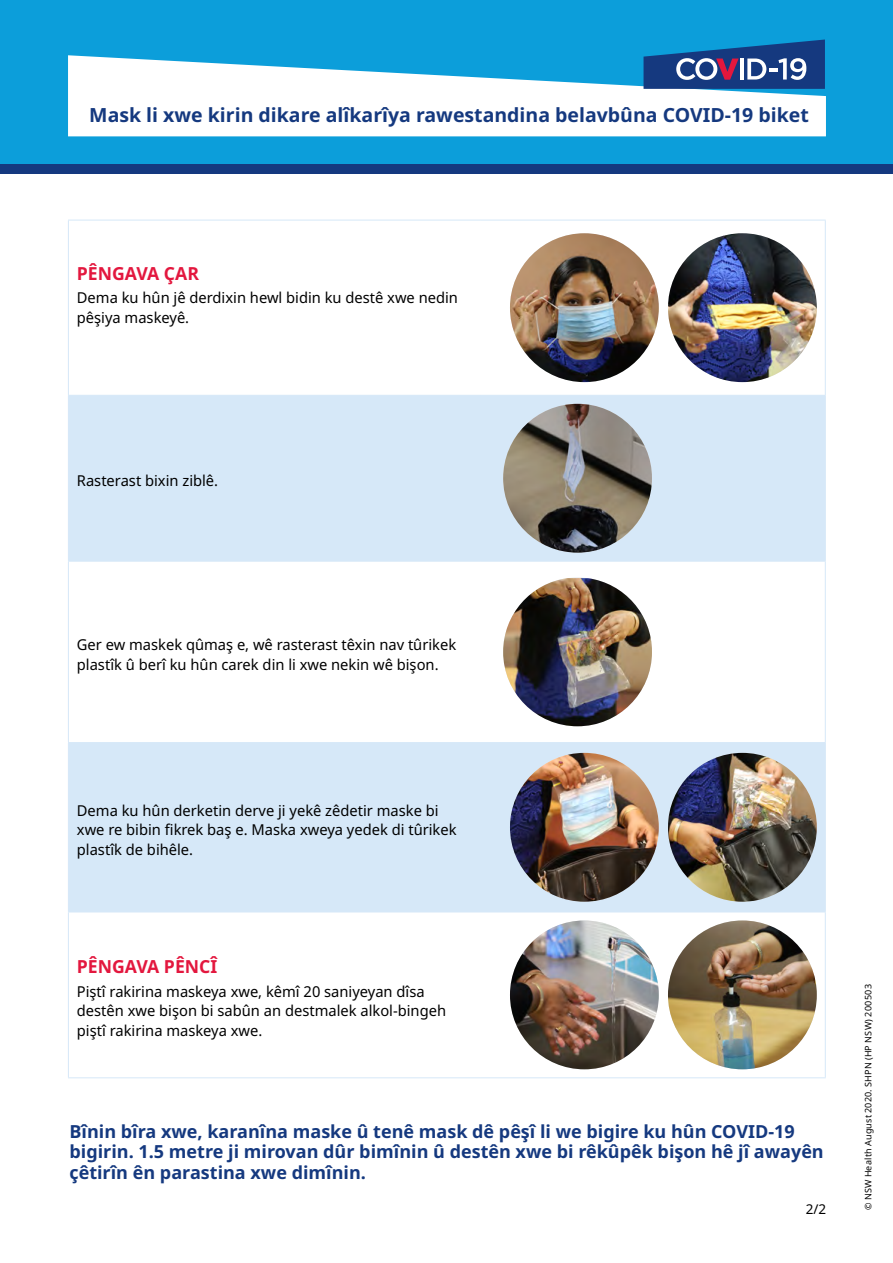
<style>
.page{position:relative;width:893px;height:1263px;background:#fff}
.page>*{position:absolute;margin:0;border:0;box-sizing:border-box;transform-origin:0 0}
.Main_Follow{font:700 19.5px "Noto Sans";color:#15397f}
.Intro{font:700 18px/20.2px "Noto Sans";color:#15397f}
.Step{font:700 18px "Noto Sans";color:#e3173e}
.Text{font:15px/19.5px "Noto Sans";color:#000}
.t1{font:13.5px "Noto Sans";color:#000}
.t2{font:9px "Noto Sans";letter-spacing:.02em;color:#000}
</style>
<div class="page">
<div style="left:0;top:0;width:893px;height:169px;background:#0c9eda"></div>
<div style="left:0;top:164px;width:893px;height:10px;background:#15397f"></div>
<svg style="left:68px;top:55px;width:758px;height:81px;fill:#fff"></svg>
<svg style="left:643px;top:40px;width:182px;height:49px"></svg>
<svg style="left:69px;top:396px;width:756px;height:515px;fill:#d6e8f8"></svg>
<hr style="left:68px;top:220px;width:413px;height:1px;background:#d6e8f8">
<hr style="left:68px;top:220px;width:1px;height:175px;background:#d6e8f8">
<hr style="left:481px;top:220px;width:345px;height:1px;background:#d6e8f8">
<hr style="left:825px;top:220px;width:1px;height:175px;background:#d6e8f8">
<hr style="left:68px;top:395px;width:413px;height:1px;background:#d6e8f8">
<hr style="left:68px;top:396px;width:1px;height:165px;background:#d6e8f8">
<hr style="left:481px;top:395px;width:345px;height:1px;background:#d6e8f8">
<hr style="left:825px;top:396px;width:1px;height:165px;background:#d6e8f8">
<hr style="left:68px;top:561px;width:413px;height:1px;background:#d6e8f8">
<hr style="left:68px;top:561px;width:1px;height:181px;background:#d6e8f8">
<hr style="left:481px;top:561px;width:345px;height:1px;background:#d6e8f8">
<hr style="left:825px;top:561px;width:1px;height:181px;background:#d6e8f8">
<hr style="left:68px;top:742px;width:413px;height:1px;background:#d6e8f8">
<hr style="left:68px;top:743px;width:1px;height:168px;background:#d6e8f8">
<hr style="left:481px;top:742px;width:345px;height:1px;background:#d6e8f8">
<hr style="left:825px;top:743px;width:1px;height:168px;background:#d6e8f8">
<hr style="left:68px;top:911px;width:413px;height:1px;background:#d6e8f8">
<hr style="left:68px;top:912px;width:1px;height:165px;background:#d6e8f8">
<hr style="left:481px;top:911px;width:345px;height:1px;background:#d6e8f8">
<hr style="left:825px;top:912px;width:1px;height:165px;background:#d6e8f8">
<hr style="left:68px;top:1077px;width:413px;height:1px;background:#d6e8f8">
<hr style="left:481px;top:1077px;width:345px;height:1px;background:#d6e8f8">
<img style="left:510px;top:233px;width:149px;height:149px;border-radius:74px">
<img style="left:668px;top:233px;width:149px;height:149px;border-radius:74px">
<img style="left:503px;top:404px;width:149px;height:149px;border-radius:74px">
<img style="left:503px;top:578px;width:149px;height:148px">
<img style="left:510px;top:753px;width:149px;height:149px;border-radius:74px">
<img style="left:668px;top:753px;width:149px;height:149px;border-radius:74px">
<img style="left:510px;top:920px;width:149px;height:149px;border-radius:74px">
<img style="left:668px;top:920px;width:149px;height:149px;border-radius:74px">
<p class="Main_Follow" style="left:89px;top:101px;width:721px">Mask li xwe kirin dikare alîkarîya rawestandina belavbûna COVID-19 biket</p>
<p class="Step" style="left:77px;top:260px;width:124px">PÊNGAVA ÇAR</p>
<p class="Text" style="left:77px;top:288px;width:383px">Dema ku hûn jê derdixin hewl bidin ku destê xwe nedin pêşiya maskeyê.</p>
<p class="Text" style="left:77px;top:471px;width:143px">Rasterast bixin ziblê.</p>
<p class="Text" style="left:77px;top:635px;width:381px">Ger ew maskek qûmaş e, wê rasterast têxin nav tûrikek plastîk û berî ku hûn carek din li xwe nekin wê bişon.</p>
<p class="Text" style="left:77px;top:801px;width:381px">Dema ku hûn derketin derve ji yekê zêdetir maske bi xwe re bibin fikrek baş e. Maska xweya yedek di tûrikek plastîk de bihêle.</p>
<p class="Step" style="left:77px;top:954px;width:142px">PÊNGAVA PÊNCÎ</p>
<p class="Text" style="left:77px;top:982px;width:371px">Piştî rakirina maskeya xwe, kêmî 20 saniyeyan dîsa destên xwe bişon bi sabûn an destmalek alkol-bingeh piştî rakirina maskeya xwe.</p>
<p class="Intro" style="left:69px;top:1122px;width:756px">Bînin bîra xwe, karanîna maske û tenê mask dê pêşî li we bigire ku hûn COVID-19 bigirin. 1.5 metre ji mirovan dûr bimînin û destên xwe bi rêkûpêk bişon hê jî awayên çêtirîn ên parastina xwe dimînin.</p>
<p class="t1" style="left:806px;top:1200px;width:22px">2/2</p>
<p class="t2" style="left:862px;top:1210px;width:227px;rotate:-90deg">© NSW Health August 2020. SHPN (HP NSW) 200503</p>
</div>
